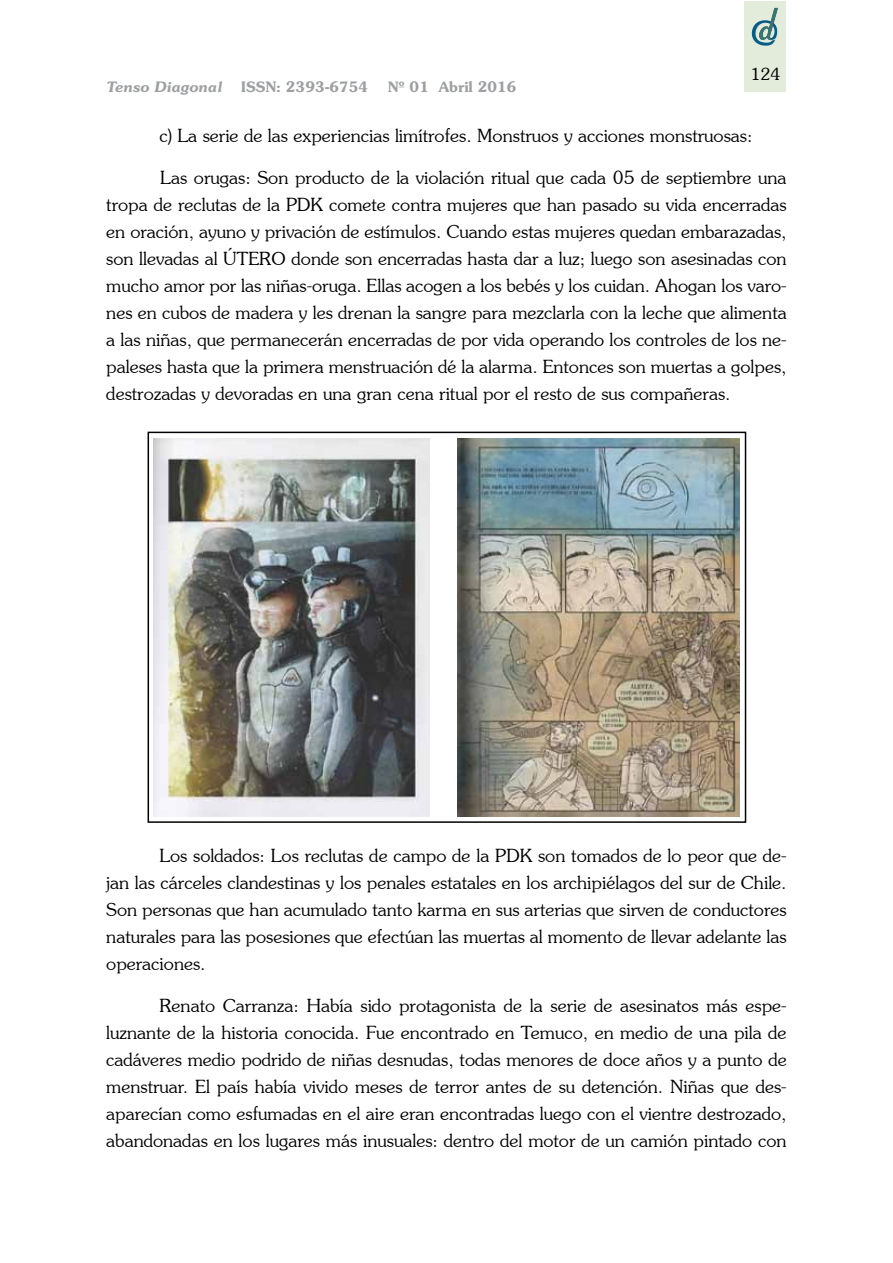
<style>
.page{position:relative;width:893px;height:1263px;background:#fff}
.page>*{position:absolute;margin:0;border:0;box-sizing:border-box;transform-origin:0 0}
.t1{font:18px/27px "Southern Plain";color:#000;text-align:justify}
.t2{font:16.5px "Southern Plain";color:#000}
.t3{font:700 14.25px "Southern";color:#9d9fa2}
.t4{font:italic 700 14.25px "Southern";color:#9d9fa2}
</style>
<div class="page">
<div style="left:745px;top:1px;width:41px;height:91px;background:#e3ecdb"></div>
<svg style="left:752px;top:8px;width:27px;height:38px"></svg>
<img style="left:153px;top:438px;width:276px;height:378px">
<img style="left:457px;top:438px;width:283px;height:378px">
<div style="left:148px;top:432px;width:598px;height:391px;border:2px solid #000"></div>
<p class="t2" style="left:751px;top:64px;width:31px">124</p>
<p class="t4" style="left:106px;top:78px;width:117px">Tenso Diagonal</p>
<p class="t3" style="left:241px;top:77px;width:129px">ISSN: 2393-6754</p>
<p class="t3" style="left:388px;top:77px;width:130px">Nº 01 Abril 2016</p>
<p class="t1" style="left:159px;top:121px;width:595px">c) La serie de las experiencias limítrofes. Monstruos y acciones monstruosas:</p>
<p class="t1" style="left:106px;top:163px;width:682px;text-indent:54px">Las orugas: Son producto de la violación ritual que cada 05 de septiembre una tropa de reclutas de la PDK comete contra mujeres que han pasado su vida encerradas en oración, ayuno y privación de estímulos. Cuando estas mujeres quedan embarazadas, son llevadas al ÚTERO donde son encerradas hasta dar a luz; luego son asesinadas con mucho amor por las niñas-oruga. Ellas acogen a los bebés y los cuidan. Ahogan los varo&shy;nes en cubos de madera y les drenan la sangre para mezclarla con la leche que alimenta a las niñas, que permanecerán encerradas de por vida operando los controles de los ne&shy;paleses hasta que la primera menstruación dé la alarma. Entonces son muertas a golpes, destrozadas y devoradas en una gran cena ritual por el resto de sus compañeras.</p>
<p class="t1" style="left:106px;top:842px;width:682px;text-indent:53px">Los soldados: Los reclutas de campo de la PDK son tomados de lo peor que de&shy;jan las cárceles clandestinas y los penales estatales en los archipiélagos del sur de Chile.<br>Son personas que han acumulado tanto karma en sus arterias que sirven de conductores naturales para las posesiones que efectúan las muertas al momento de llevar adelante las operaciones.</p>
<p class="t1" style="left:106px;top:992px;width:682px;text-indent:53px">Renato Carranza: Había sido protagonista de la serie de asesinatos más espe&shy;luznante de la historia conocida. Fue encontrado en Temuco, en medio de una pila de cadáveres medio podrido de niñas desnudas, todas menores de doce años y a punto de menstruar. El país había vivido meses de terror antes de su detención. Niñas que des&shy;aparecían como esfumadas en el aire eran encontradas luego con el vientre destrozado, abandonadas en los lugares más inusuales: dentro del motor de un camión pintado con</p>
</div>
